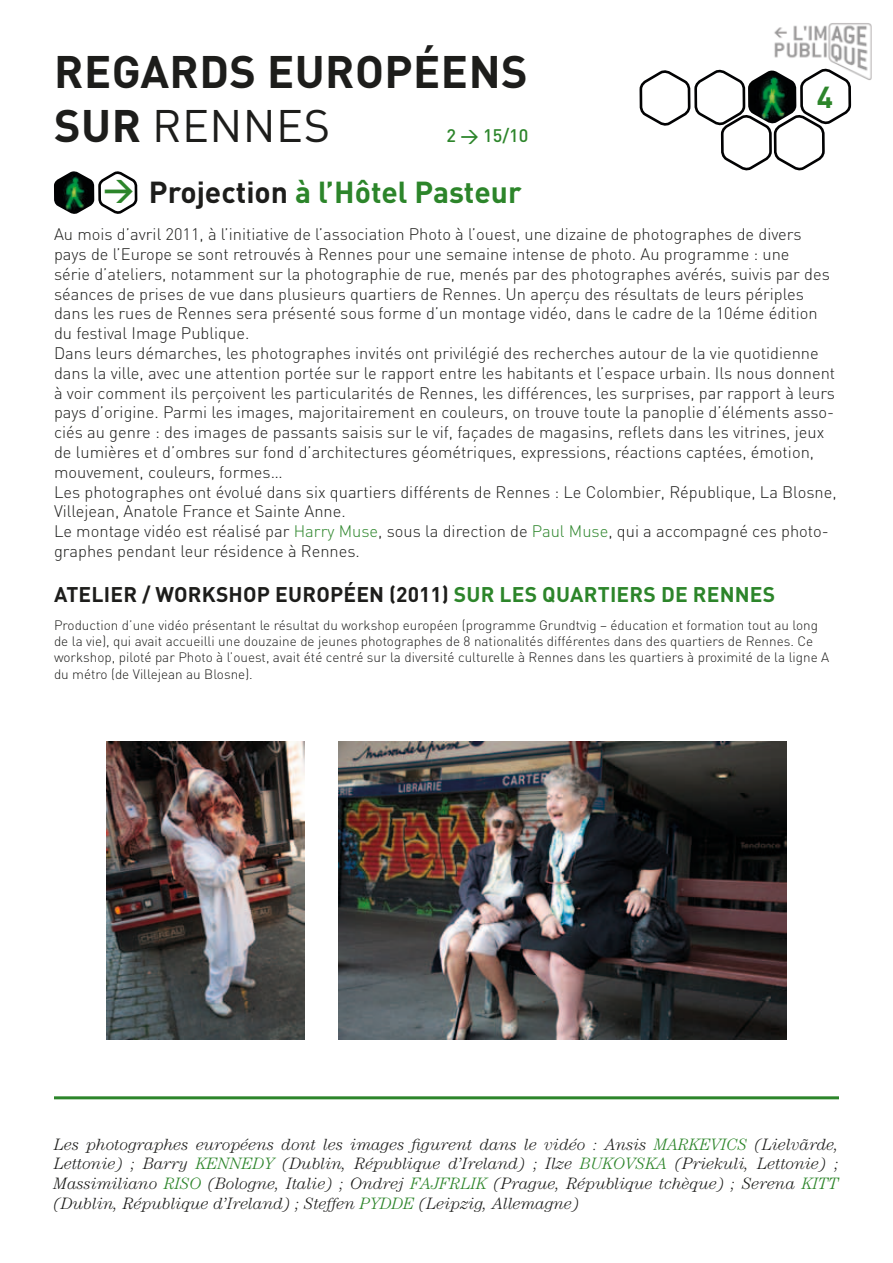
<style>
.page{position:relative;width:893px;height:1263px;background:#fff}
.page>*{position:absolute;margin:0;border:0;box-sizing:border-box;transform-origin:0 0}
.t1{font:700 45px/54px "DIN Pro";letter-spacing:.01em;color:#1d1d1b}
.t2{font:700 30px "DIN";color:#2c852a}
.t3{font:700 30px "DIN Pro";color:#2c852a}
.t4{font:700 21px "DIN Pro";letter-spacing:.01em;color:#1d1d1b}
.t5{font:500 18px "DIN";color:#2c852a}
.t6{font:300 16.5px/19.8px "DIN";color:#1d1d1b}
.t7{font:italic 300 16.5px/19.8px "Century Std";color:#1d1d1b;text-align:justify}
.t8{font:300 13.5px/16.2px "DIN";color:#1d1d1b}
.s1{font-weight:400}
.s2{color:#1d1d1b}
.s3{color:#2c852a}
</style>
<div class="page">
<img style="left:852px;top:23px;width:20px;height:57px">
<svg style="left:639px;top:23px;width:213px;height:148px"></svg>
<svg style="left:98px;top:171px;width:41px;height:571px"></svg>
<img style="left:54px;top:171px;width:40px;height:43px">
<img style="left:339px;top:742px;width:448px;height:297px">
<img style="left:106px;top:742px;width:199px;height:297px">
<hr style="left:54px;top:1096px;width:785px;height:3px;background:#2c852a">
<h1 class="t1" style="left:54px;top:43px;width:475px">REGARDS EUROPÉENS<br>SUR <span class="s1">RENN ES</span></h1>
<h2 class="t2" style="left:149px;top:173px;width:374px"><span class="s2">Projection</span> à l’Hôtel Pasteur</h2>
<p class="t6" style="left:54px;top:224px;width:784px">Au mois d’avril 2011, à l’initiative de l’association Photo à l’ouest, une dizaine de photographes de divers pays de l’Europe se sont retrouvés à Rennes pour une semaine intense de photo. Au programme : une<br>série d’ateliers, notamment sur la photographie de rue, menés par des photographes avérés, suivis par des séances de prises de vue dans plusieurs quartiers de Rennes. Un aperçu des résultats de leurs périples dans les rues de Rennes sera présenté sous forme d’un montage vidéo, dans le cadre de la 10éme édition du festival Image Publique.<br>Dans leurs démarches, les photographes invités ont privilégié des recherches autour de la vie quotidienne dans la ville, avec une attention portée sur le rapport entre les habitants et l’espace urbain. Ils nous donnent à voir comment ils perçoivent les particularités de Rennes, les différences, les surprises, par rapport à leurs pays d’origine. Parmi les images, majoritairement en couleurs, on trouve toute la panoplie d’éléments asso&shy;ciés au genre : des images de passants saisis sur le vif, façades de magasins, reflets dans les vitrines, jeux de lumières et d’ombres sur fond d’architectures géométriques, expressions, réactions captées, émotion, mouvement, couleurs, formes…<br>Les photographes ont évolué dans six quartiers différents de Rennes : Le Colombier, République, La Blosne, Villejean, Anatole France et Sainte Anne.<br>Le montage vidéo est réalisé par <span class="s3">Harry Muse</span>, sous la direction de <span class="s3">Paul Muse</span>, qui a accompagné ces photo&shy;graphes pendant leur résidence à Rennes.</p>
<h2 class="t3" style="left:817px;top:77px;width:18px">4</h2>
<p class="t5" style="left:446px;top:124px;width:83px">2 &gt; 15/10</p>
<h2 class="t2" style="left:103px;top:170px;width:32px">&gt;</h2>
<p class="t4" style="left:54px;top:580px;width:723px">ATELIER / WORKSHOP EUROPÉEN (2011) <span class="s3">SUR LES QUARTIERS DE RENNES</span></p>
<p class="t8" style="left:54px;top:617px;width:777px">Production d’une vidéo présentant le résultat du workshop européen (programme Grundtvig – éducation et formation tout au long de la vie), qui avait accueilli une douzaine de jeunes photographes de 8 nationalités différentes dans des quartiers de Rennes. Ce workshop, piloté par Photo à l’ouest, avait été centré sur la diversité culturelle à Rennes dans les quartiers à proximité de la ligne A du métro (de Villejean au Blosne).</p>
<p class="t7" style="left:54px;top:1134px;width:786px">Les photographes européens dont les images figurent dans le vidéo : Ansis <span class="s3">Markevics</span> (Lielvãrde, Lettonie) ; Barry <span class="s3">Kennedy</span> (Dublin, République d’Ireland) ; Ilze <span class="s3">Bukovska</span> (Priekuli, Lettonie) ; Massimiliano <span class="s3">Riso</span> (Bologne, Italie) ; Ondrej <span class="s3">Fajfrlik</span> (Prague, République tchèque) ; Serena <span class="s3">Kitt </span>(Dublin, République d’Ireland) ; Steffen <span class="s3">Pydde</span> (Leipzig, Allemagne)</p>
</div>
